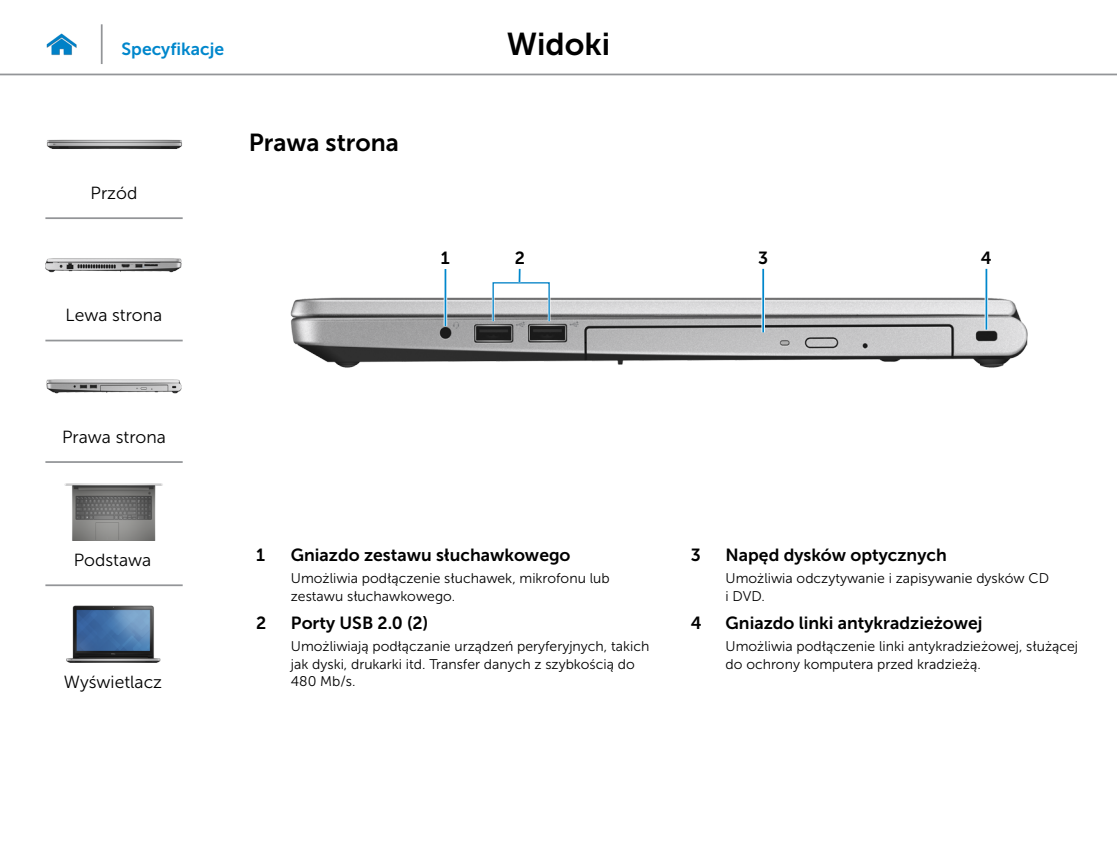
<style>
.page{position:relative;width:1117px;height:844px;background:#fff}
.page>*{position:absolute;margin:0;border:0;box-sizing:border-box;transform-origin:0 0}
.t1{font:31.5px "Museo Sans For Dell 700";color:#000}
.Head2{font:24.5px "Museo Sans For Dell 700";color:#000}
.Callout_Head{font:17.5px "Museo Sans For Dell 700";color:#000}
.t2{font:17.5px "Museo Sans For Dell 300";color:#000}
.t3{font:17.5px "Museo Sans For Dell 700";color:#0087cc}
.Callout-L{font:17.5px "Museo Sans For Dell 700";color:#000}
.Callout_description{font:14px/17.5px "Museo Sans For Dell 300";color:#000}
</style>
<div class="page">
<hr style="left:0;top:74px;width:1116px;height:1px;background:#939598">
<img style="left:46px;top:33px;width:31px;height:23px">
<img style="left:290px;top:287px;width:738px;height:81px">
<svg style="left:443px;top:269px;width:4px;height:57px"></svg>
<hr style="left:444px;top:269px;width:2px;height:57px;background:#0087cc">
<hr style="left:984px;top:269px;width:3px;height:60px;background:#fff">
<hr style="left:985px;top:269px;width:2px;height:60px;background:#0087cc">
<hr style="left:761px;top:269px;width:3px;height:63px;background:#fff">
<hr style="left:762px;top:269px;width:2px;height:63px;background:#0087cc">
<div style="left:491px;top:281px;width:59px;height:41px;border:3px solid #fff"></div>
<div style="left:492px;top:282px;width:57px;height:40px;border:1px solid #0081c6"></div>
<svg style="left:517px;top:269px;width:4px;height:13px"></svg>
<svg style="left:518px;top:269px;width:2px;height:13px"></svg>
<hr style="left:101px;top:24px;width:2px;height:40px;background:#939598">
<img style="left:46px;top:139px;width:136px;height:10px">
<img style="left:45px;top:258px;width:137px;height:15px">
<img style="left:46px;top:379px;width:136px;height:15px">
<img style="left:64px;top:483px;width:99px;height:57px">
<img style="left:66px;top:605px;width:95px;height:57px">
<hr style="left:45px;top:217px;width:138px;height:2px;background:#939598">
<hr style="left:45px;top:339px;width:138px;height:2px;background:#939598">
<hr style="left:45px;top:461px;width:138px;height:2px;background:#939598">
<hr style="left:45px;top:584px;width:138px;height:2px;background:#939598">
<p class="t3" style="left:122px;top:39px;width:104px">Specyfikacje</p>
<h1 class="t1" style="left:506px;top:26px;width:105px">Widoki</h1>
<p class="t2" style="left:91px;top:183px;width:48px">Przód</p>
<p class="t2" style="left:66px;top:305px;width:98px">Lewa strona</p>
<p class="t2" style="left:62px;top:428px;width:105px">Prawa strona</p>
<p class="t2" style="left:74px;top:550px;width:79px">Podstawa</p>
<p class="t2" style="left:64px;top:672px;width:100px">Wyświetlacz</p>
<p class="Head2" style="left:249px;top:128px;width:152px">Prawa strona</p>
<p class="Callout-L" style="left:441px;top:248px;width:10px">1</p>
<p class="Callout-L" style="left:514px;top:248px;width:12px">2</p>
<p class="Callout-L" style="left:758px;top:248px;width:12px">3</p>
<p class="Callout-L" style="left:980px;top:248px;width:12px">4</p>
<p class="Callout_Head" style="left:256px;top:544px;width:10px">1</p>
<p class="Callout_Head" style="left:291px;top:544px;width:281px">Gniazdo zestawu słuchawkowego</p>
<p class="Callout_description" style="left:291px;top:569px;width:320px">Umożliwia podłączenie słuchawek, mikrofonu lub zestawu słuchawkowego.</p>
<p class="Callout_Head" style="left:256px;top:612px;width:12px">2</p>
<p class="Callout_Head" style="left:291px;top:612px;width:139px">Porty USB 2.0 (2)</p>
<p class="Callout_description" style="left:291px;top:637px;width:360px">Umożliwiają podłączanie urządzeń peryferyjnych, takich jak dyski, drukarki itd. Transfer danych z szybkością do<br>480 Mb/s.</p>
<p class="Callout_Head" style="left:690px;top:544px;width:12px">3</p>
<p class="Callout_Head" style="left:725px;top:544px;width:222px">Napęd dysków optycznych</p>
<p class="Callout_description" style="left:725px;top:569px;width:325px">Umożliwia odczytywanie i zapisywanie dysków CD i DVD.</p>
<p class="Callout_Head" style="left:690px;top:612px;width:12px">4</p>
<p class="Callout_Head" style="left:725px;top:612px;width:258px">Gniazdo linki antykradzieżowej</p>
<p class="Callout_description" style="left:725px;top:637px;width:354px">Umożliwia podłączenie linki antykradzieżowej, służącej do ochrony komputera przed kradzieżą.</p>
</div>
